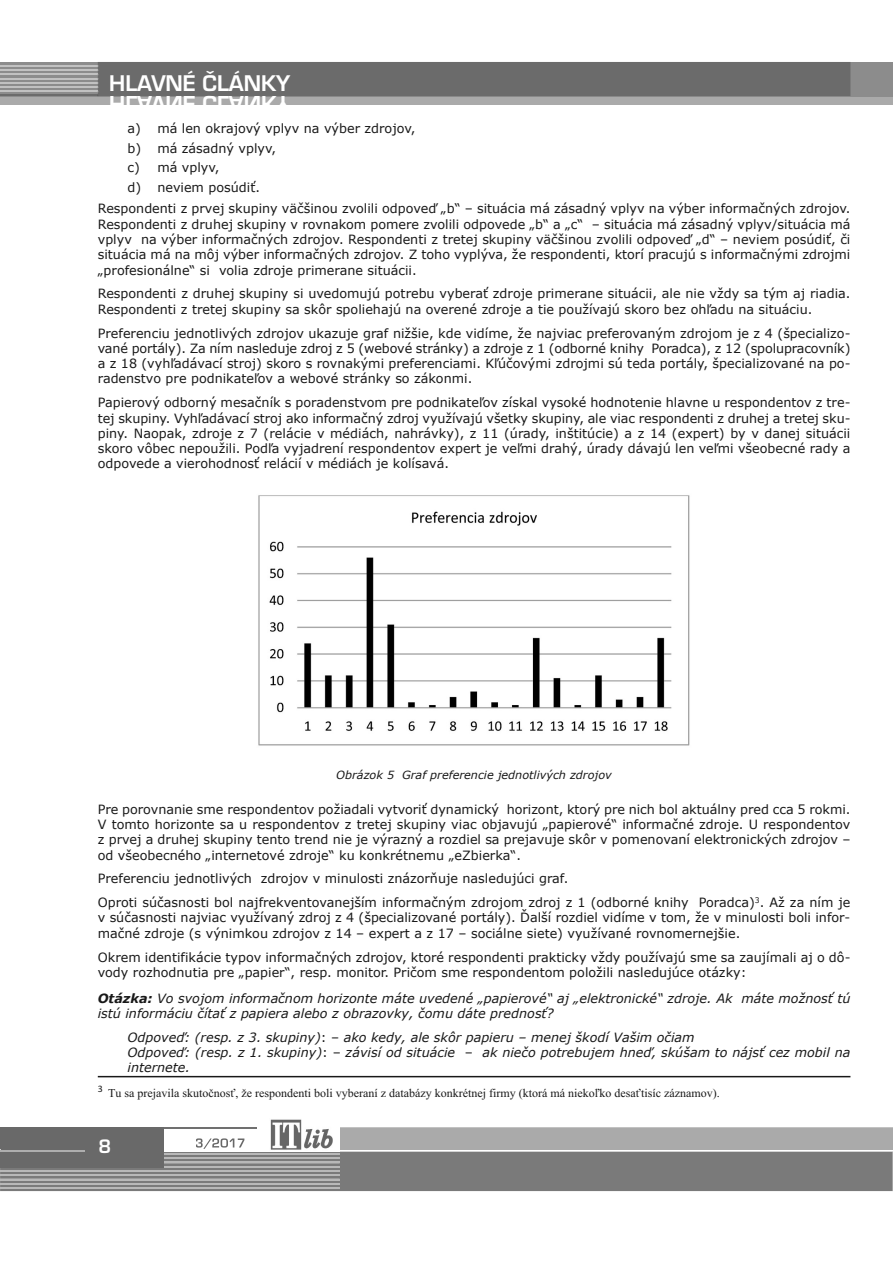
<style>
.page{position:relative;width:893px;height:1263px;background:#fff}
.page>*{position:absolute;margin:0;border:0;box-sizing:border-box;transform-origin:0 0}
.t1{font:21px "Euromode CE Bold";color:#fff}
.t2{font:18px "Euromode CE Bold";color:#fff}
.t3{font:12.75px/15.3px "Verdana";color:#191919}
.t4{font:italic 12.75px/15.3px "Verdana";color:#191919}
.t5{font:12px "Times New Roman";color:#191919}
.t6{font:italic 11.25px "Verdana";color:#191919}
.t7{font:9.9px "Calibri";color:#191919}
.s1{font-weight:700}
.s2{font-style:normal}
</style>
<div class="page">
<div style="left:0;top:62px;width:893px;height:43px;background:#aaa"></div>
<div style="left:0;top:62px;width:893px;height:34px;background:#8c8c8c"></div>
<div style="left:98px;top:62px;width:752px;height:34px;background:#6b6b6b"></div>
<hr style="left:0;top:95px;width:98px;height:1px;background:#6b6b6b">
<hr style="left:0;top:91px;width:98px;height:1px;background:#c1c1c1">
<hr style="left:0;top:86px;width:98px;height:2px;background:#c1c1c1">
<hr style="left:0;top:82px;width:98px;height:2px;background:#c1c1c1">
<hr style="left:0;top:78px;width:98px;height:1px;background:#c1c1c1">
<hr style="left:0;top:74px;width:98px;height:1px;background:#c1c1c1">
<hr style="left:0;top:69px;width:98px;height:2px;background:#c1c1c1">
<hr style="left:0;top:65px;width:98px;height:2px;background:#c1c1c1">
<svg style="left:340px;top:1127px;width:553px;height:64px;background:#acacac"></svg>
<hr style="left:0;top:1150px;width:893px;height:1px;background:#fff">
<hr style="left:164px;top:1127px;width:93px;height:2px;background:#707070">
<img style="left:270px;top:1119px;width:62px;height:19px">
<svg style="left:0;top:1138px;width:892px;height:53px;background:#8d8d8d"></svg>
<hr style="left:0;top:1187px;width:340px;height:2px;background:#b8b8b8">
<hr style="left:0;top:1183px;width:340px;height:1px;background:#b8b8b8">
<hr style="left:0;top:1179px;width:340px;height:1px;background:#b8b8b8">
<hr style="left:0;top:1174px;width:340px;height:2px;background:#b8b8b8">
<hr style="left:0;top:1170px;width:340px;height:2px;background:#b8b8b8">
<hr style="left:0;top:1166px;width:340px;height:1px;background:#b8b8b8">
<hr style="left:0;top:1162px;width:340px;height:1px;background:#b8b8b8">
<hr style="left:0;top:1157px;width:340px;height:2px;background:#b8b8b8">
<hr style="left:0;top:1153px;width:340px;height:2px;background:#b8b8b8">
<div style="left:0;top:1127px;width:164px;height:41px;background:#696969"></div>
<hr style="left:0;top:1150px;width:84px;height:1px;background:#aeaeae">
<hr style="left:98px;top:1076px;width:752px;height:1px;background:#191919">
<img style="left:258px;top:495px;width:432px;height:251px">
<h1 class="t1" style="left:109px;top:73px;width:182px">HHLLAAvvNNÉÉ ČČLLÁÁNNKKYY</h1>
<p class="t3" style="left:128px;top:118px;width:289px;line-height:19.5px">a) má len okrajový vplyv na výber zdrojov, b) má zásadný vplyv,<br>c) má vplyv,<br>d) neviem posúdiť.</p>
<p class="t3" style="left:98px;top:201px;width:754px;text-align:justify">Respondenti z prvej skupiny väčšinou zvolili odpoveď „b“ – situácia má zásadný vplyv na výber informačných zdrojov.<br>Respondenti z druhej skupiny v rovnakom pomere zvolili odpovede „b“ a „c“ – situácia má zásadný vplyv/situácia má vplyv na výber informačných zdrojov. Respondenti z tretej skupiny väčšinou zvolili odpoveď „d“ – neviem posúdiť, či situácia má na môj výber informačných zdrojov. Z toho vyplýva, že respondenti, ktorí pracujú s informačnými zdrojmi „profesionálne“ si volia zdroje primerane situácii.</p>
<p class="t3" style="left:98px;top:286px;width:754px">Respondenti z druhej skupiny si uvedomujú potrebu vyberať zdroje primerane situácii, ale nie vždy sa tým aj riadia.<br>Respondenti z tretej skupiny sa skôr spoliehajú na overené zdroje a tie používajú skoro bez ohľadu na situáciu.</p>
<p class="t3" style="left:98px;top:325px;width:754px;text-align:justify">Preferenciu jednotlivých zdrojov ukazuje graf nižšie, kde vidíme, že najviac preferovaným zdrojom je z 4 (špecializo&shy;vané portály). Za ním nasleduje zdroj z 5 (webové stránky) a zdroje z 1 (odborné knihy Poradca), z 12 (spolupracovník) a z 18 (vyhľadávací stroj) skoro s rovnakými preferenciami. Kľúčovými zdrojmi sú teda portály, špecializované na po&shy;radenstvo pre podnikateľov a webové stránky so zákonmi.</p>
<p class="t3" style="left:98px;top:394px;width:754px;text-align:justify">Papierový odborný mesačník s poradenstvom pre podnikateľov získal vysoké hodnotenie hlavne u respondentov z tre&shy;tej skupiny. Vyhľadávací stroj ako informačný zdroj využívajú všetky skupiny, ale viac respondenti z druhej a tretej sku&shy;piny. Naopak, zdroje z 7 (relácie v médiách, nahrávky), z 11 (úrady, inštitúcie) a z 14 (expert) by v danej situácii skoro vôbec nepoužili. Podľa vyjadrení respondentov expert je veľmi drahý, úrady dávajú len veľmi všeobecné rady a odpovede a vierohodnosť relácií v médiách je kolísavá.</p>
<p class="t6" style="left:336px;top:768px;width:277px">Obrázok 5 Graf preferencie jednotlivých zdrojov</p>
<p class="t3" style="left:98px;top:801px;width:754px;text-align:justify">Pre porovnanie sme respondentov požiadali vytvoriť dynamický horizont, ktorý pre nich bol aktuálny pred cca 5 rokmi.<br>V tomto horizonte sa u respondentov z tretej skupiny viac objavujú „papierové“ informačné zdroje. U respondentov z prvej a druhej skupiny tento trend nie je výrazný a rozdiel sa prejavuje skôr v pomenovaní elektronických zdrojov – od všeobecného „internetové zdroje“ ku konkrétnemu „eZbierka“.</p>
<p class="t3" style="left:98px;top:866px;width:754px;line-height:23.9px">Preferenciu jednotlivých zdrojov v minulosti znázorňuje nasledujúci graf.<br>Oproti súčasnosti bol najfrekventovanejším informačným zdrojom zdroj z 1 (odborné knihy Poradca)<sup>3</sup>. Až za ním je</p>
<p class="t3" style="left:98px;top:910px;width:754px">v súčasnosti najviac využívaný zdroj z 4 (špecializované portály). Ďalší rozdiel vidíme v tom, že v minulosti boli infor&shy;mačné zdroje (s výnimkou zdrojov z 14 – expert a z 17 – sociálne siete) využívané rovnomernejšie.</p>
<p class="t3" style="left:98px;top:949px;width:754px">Okrem identifikácie typov informačných zdrojov, ktoré respondenti prakticky vždy používajú sme sa zaujímali aj o dô&shy;vody rozhodnutia pre „papier“, resp. monitor. Pričom sme respondentom položili nasledujúce otázky:</p>
<p class="t4" style="left:98px;top:990px;width:754px"><span class="s1">Otázka:</span> Vo svojom informačnom horizonte máte uvedené „papierové“ aj „elektronické“ zdroje. Ak máte možnosť tú istú informáciu čítať z papiera alebo z obrazovky, čomu dáte prednosť?</p>
<p class="t4" style="left:128px;top:1029px;width:724px">Odpoveď: (resp. z 3. skupiny)<span class="s2">: –</span> ako kedy, ale skôr papieru – menej škodí Vašim očiam<br>Odpoveď: (resp. z 1. skupiny)<span class="s2">: –</span> závisí od situácie <span class="s2">–</span> ak niečo potrebujem hneď, skúšam to nájsť cez mobil na internete.</p>
<p class="t7" style="left:98px;top:1082px;width:7px">3</p>
<p class="t5" style="left:108px;top:1086px;width:613px">Tu sa prejavila skutočnosť, že respondenti boli vyberaní z databázy konkrétnej firmy (ktorá má niekoľko desaťtisíc záznamov).</p>
<h2 class="t2" style="left:98px;top:1135px;width:14px">8</h2>
</div>
